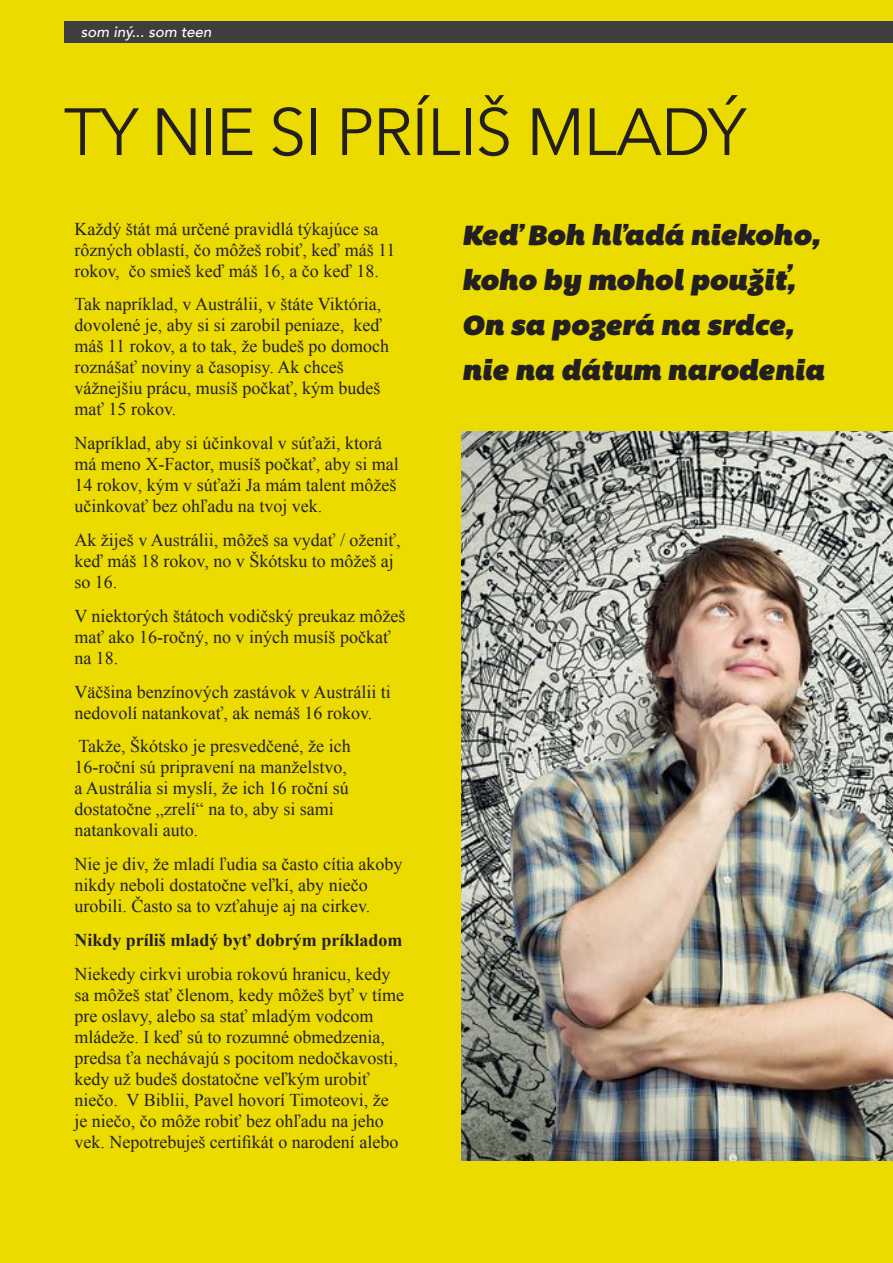
<style>
.page{position:relative;width:893px;height:1263px;background:#ebdb01}
.page>*{position:absolute;margin:0;border:0;box-sizing:border-box;transform-origin:0 0}
.t1{font:66px "Avenir Next";letter-spacing:-.02em;color:#231f20}
.t2{font:italic 28.5px/45px "Bemio";color:#231f20}
.t3{font:18px/21px "Times New Roman";color:#231f20}
.t4{font:700 18px "Times New Roman";color:#231f20}
.t5{font:italic 500 15px "Avenir";color:#fff}
</style>
<div class="page">
<img style="left:462px;top:432px;width:431px;height:729px">
<div style="left:65px;top:21px;width:828px;height:22px;background:#3e3e3f"></div>
<p class="t5" style="left:81px;top:23px;width:132px">som iný... som teen</p>
<h1 class="t1" style="left:64px;top:76px;width:684px">TY NIE SI PRÍLIŠ MLADÝ</h1>
<p class="t3" style="left:74px;top:218px;width:323px">Každý štát má určené pravidlá týkajúce sa rôzných oblastí, čo môžeš robiť, keď máš 11 rokov, čo smieš keď máš 16, a čo keď 18.</p>
<p class="t3" style="left:74px;top:294px;width:316px">Tak napríklad, v Austrálii, v štáte Viktória, dovolené je, aby si si zarobil peniaze, keď máš 11 rokov, a to tak, že budeš po domoch roznášať noviny a časopisy. Ak chceš vážnejšiu prácu, musíš počkať, kým budeš mať 15 rokov.</p>
<p class="t3" style="left:74px;top:432px;width:326px">Napríklad, aby si účinkoval v súťaži, ktorá má meno X-Factor, musíš počkať, aby si mal 14 rokov, kým v súťaži Ja mám talent môžeš učinkovať bez ohľadu na tvoj vek.</p>
<p class="t3" style="left:74px;top:529px;width:328px">Ak žiješ v Austrálii, môžeš sa vydať / oženiť, keď máš 18 rokov, no v Škótsku to môžeš aj so 16.</p>
<p class="t3" style="left:74px;top:605px;width:333px">V niektorých štátoch vodičský preukaz môžeš mať ako 16-ročný, no v iných musíš počkať na 18.</p>
<p class="t3" style="left:74px;top:681px;width:318px">Väčšina benzínových zastávok v Austrálii ti nedovolí natankovať, ak nemáš 16 rokov.</p>
<p class="t3" style="left:74px;top:735px;width:278px">Takže, Škótsko je presvedčené, že ich 16-roční sú pripravení na manželstvo, a Austrália si myslí, že ich 16 roční sú dostatočne „zrelí“ na to, aby si sami natankovali auto.</p>
<p class="t3" style="left:74px;top:853px;width:330px">Nie je div, že mladí ľudia sa často cítia akoby nikdy neboli dostatočne veľkí, aby niečo urobili. Často sa to vzťahuje aj na cirkev.</p>
<p class="t4" style="left:74px;top:927px;width:329px">Nikdy príliš mladý byť dobrým príkladom</p>
<p class="t3" style="left:74px;top:963px;width:331px">Niekedy cirkvi urobia rokovú hranicu, kedy sa môžeš stať členom, kedy môžeš byť v tíme pre oslavy, alebo sa stať mladým vodcom mládeže. I keď sú to rozumné obmedzenia, predsa ťa nechávajú s pocitom nedočkavosti, kedy už budeš dostatočne veľkým urobiť niečo. V Biblii, Pavel hovorí Timoteovi, že je niečo, čo môže robiť bez ohľadu na jeho vek. Nepotrebuješ certifikát o narodení alebo</p>
<h2 class="t2" style="left:462px;top:212px;width:364px">Keď Boh hľadá niekoho, koho by mohol použiť,<br>On sa pozerá na srdce, nie na dátum narodenia</h2>
</div>
